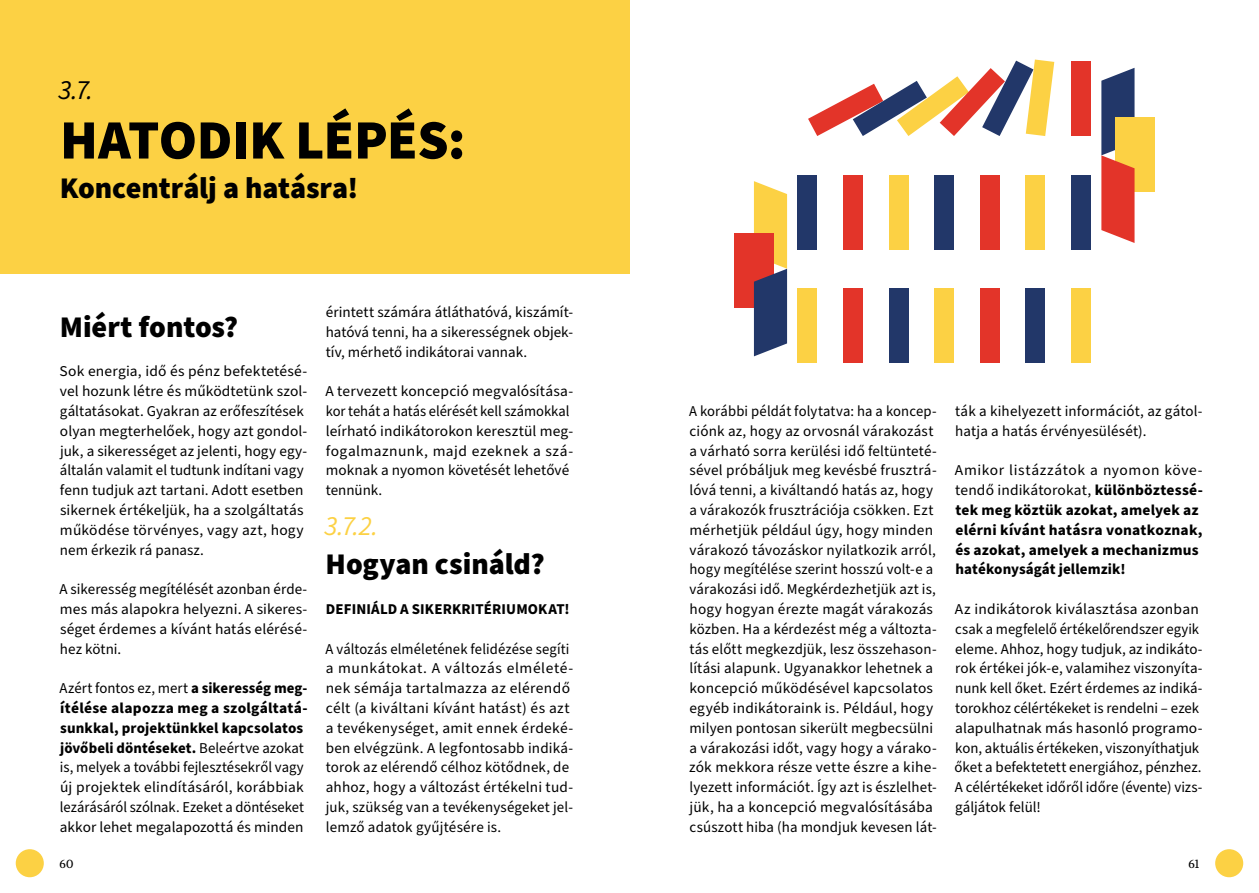
<style>
.page{position:relative;width:1259px;height:893px;background:#fff}
.page>*{position:absolute;margin:0;border:0;box-sizing:border-box;transform-origin:0 0}
.t1{font:900 55.5px "Source Sans Pro";letter-spacing:-.005em;color:#000}
.t2{font:900 30px "Source Sans Pro";letter-spacing:-.005em;color:#000}
.t3{font:italic 27px "Source Sans Pro";color:#fcd144}
.t4{font:italic 27px "Source Sans Pro";color:#000}
.t5{font:15px/19.8px "Source Sans Pro";letter-spacing:.01em;color:#000}
.t6{font:700 15px/19.8px "Source Sans Pro";letter-spacing:.01em;color:#000}
.t7{font:12px "Tabac G3";color:#000}
.s1{font-weight:700}
.s2{font-weight:400}
</style>
<div class="page">
<div style="left:0;top:0;width:629px;height:273px;background:#fcd144"></div>
<div style="left:1215px;top:849px;width:28px;height:28px;background:#fcd144;border-radius:50%"></div>
<div style="left:16px;top:849px;width:28px;height:28px;background:#fcd144;border-radius:50%"></div>
<svg style="left:808px;top:60px;width:246px;height:76px"></svg>
<div style="left:1071px;top:61px;width:19px;height:75px;background:#e33429"></div>
<div style="left:797px;top:175px;width:20px;height:74px;background:#223769"></div>
<div style="left:843px;top:175px;width:20px;height:74px;background:#e33429"></div>
<div style="left:889px;top:175px;width:19px;height:74px;background:#fcd144"></div>
<div style="left:934px;top:175px;width:20px;height:74px;background:#223769"></div>
<div style="left:980px;top:175px;width:19px;height:74px;background:#e33429"></div>
<div style="left:1025px;top:175px;width:20px;height:74px;background:#fcd144"></div>
<div style="left:1071px;top:175px;width:19px;height:74px;background:#223769"></div>
<div style="left:797px;top:288px;width:20px;height:75px;background:#fcd144"></div>
<div style="left:843px;top:288px;width:20px;height:75px;background:#e33429"></div>
<div style="left:889px;top:288px;width:19px;height:75px;background:#223769"></div>
<div style="left:934px;top:288px;width:20px;height:75px;background:#fcd144"></div>
<div style="left:980px;top:288px;width:19px;height:75px;background:#e33429"></div>
<div style="left:1025px;top:288px;width:20px;height:75px;background:#223769"></div>
<div style="left:1071px;top:288px;width:19px;height:75px;background:#fcd144"></div>
<div style="left:1115px;top:117px;width:39px;height:74px;background:#fcd144"></div>
<svg style="left:1101px;top:68px;width:33px;height:175px"></svg>
<div style="left:734px;top:233px;width:39px;height:74px;background:#e33429"></div>
<svg style="left:754px;top:181px;width:33px;height:175px"></svg>
<h3 class="t4" style="left:59px;top:72px;width:36px">3.7.</h3>
<h1 class="t1" style="left:60px;top:102px;width:407px">HATODIK LÉPÉS:</h1>
<h2 class="t2" style="left:60px;top:167px;width:300px">Koncentrálj a hatásra!</h2>
<h2 class="t2" style="left:60px;top:306px;width:180px">Miért fontos?</h2>
<p class="t5" style="left:60px;top:362px;width:249px">Sok energia, idő és pénz befektetésé&shy;vel hozunk létre és működtetünk szol&shy;gáltatásokat. Gyakran az erőfeszítések olyan megterhelőek, hogy azt gondol&shy;juk, a sikerességet az jelenti, hogy egy&shy;általán valamit el tudtunk indítani vagy fenn tudjuk azt tartani. Adott esetben sikernek értékeljük, ha a szolgáltatás működése törvényes, vagy azt, hogy nem érkezik rá panasz.</p>
<p class="t5" style="left:60px;top:580px;width:249px;text-align:justify">A sikeresség megítélését azonban érde&shy;mes más alapokra helyezni. A sikeres&shy;séget érdemes a kívánt hatás elérésé&shy;hez kötni.</p>
<p class="t5" style="left:60px;top:679px;width:249px">Azért fontos ez, mert <span class="s1">a sikeresség meg&shy;ítélése alapozza meg a szolgáltatá&shy;sunkkal, projektünkkel kapcsolatos jövőbeli döntéseket.</span> Beleértve azokat is, melyek a további fejlesztésekről vagy új projektek elindításáról, korábbiak lezárásáról szólnak. Ezeket a döntéseket akkor lehet megalapozottá és minden</p>
<p class="t5" style="left:326px;top:303px;width:249px;text-align:justify">érintett számára átláthatóvá, kiszámít&shy;hatóvá tenni, ha a sikerességnek objek&shy;tív, mérhető indikátorai vannak.</p>
<p class="t5" style="left:325px;top:382px;width:249px">A tervezett koncepció megvalósítása&shy;kor tehát a hatás elérését kell számokkal leírható indikátorokon keresztül meg&shy;fogalmaznunk, majd ezeknek a szá&shy;moknak a nyomon követését lehetővé tennünk.</p>
<h3 class="t3" style="left:324px;top:508px;width:55px">3.7.2.</h3>
<h2 class="t2" style="left:326px;top:544px;width:221px">Hogyan csináld?</h2>
<p class="t6" style="left:326px;top:599px;width:245px">DEFINIÁLD A SIKERKRITÉRIUMOKAT!</p>
<p class="t5" style="left:325px;top:639px;width:249px">A változás elméletének felidézése segíti a munkátokat. A változás elméleté&shy;nek sémája tartalmazza az elérendő célt (a kiváltani kívánt hatást) és azt a tevékenységet, amit ennek érdeké&shy;ben elvégzünk. A legfontosabb indiká&shy;torok az elérendő célhoz kötődnek, de ahhoz, hogy a változást értékelni tud&shy;juk, szükség van a tevékenységeket jel&shy;lemző adatok gyűjtésére is.</p>
<p class="t5" style="left:689px;top:402px;width:249px">A korábbi példát folytatva: ha a koncep&shy;ciónk az, hogy az orvosnál várakozást a várható sorra kerülési idő feltünteté&shy;sével próbáljuk meg kevésbé frusztrá&shy;lóvá tenni, a kiváltandó hatás az, hogy a várakozók frusztrációja csökken. Ezt mérhetjük például úgy, hogy minden várakozó távozáskor nyilatkozik arról, hogy megítélése szerint hosszú volt-e a várakozási idő. Megkérdezhetjük azt is, hogy hogyan érezte magát várakozás közben. Ha a kérdezést még a változta&shy;tás előtt megkezdjük, lesz összehason&shy;lítási alapunk. Ugyanakkor lehetnek a koncepció működésével kapcsolatos egyéb indikátoraink is. Például, hogy milyen pontosan sikerült megbecsülni a várakozási időt, vagy hogy a várako&shy;zók mekkora része vette észre a kihe&shy;lyezett információt. Így azt is észlelhet&shy;jük, ha a koncepció megvalósításába csúszott hiba (ha mondjuk kevesen lát-</p>
<p class="t5" style="left:955px;top:402px;width:249px">ták a kihelyezett információt, az gátol&shy;hatja a hatás érvényesülését).</p>
<p class="t6" style="left:955px;top:461px;width:249px"><span class="s2">Amikor listázzátok a nyomon köve&shy;tendő indikátorokat,</span> különböztessé&shy;tek meg köztük azokat, amelyek az elérni kívánt hatásra vonatkoznak, és azokat, amelyek a mechanizmus hatékonyságát jellemzik!</p>
<p class="t5" style="left:954px;top:600px;width:250px">Az indikátorok kiválasztása azonban csak a megfelelő értékelőrendszer egyik eleme. Ahhoz, hogy tudjuk, az indikáto&shy;rok értékei jók-e, valamihez viszonyíta&shy;nunk kell őket. Ezért érdemes az indiká&shy;torokhoz célértékeket is rendelni – ezek alapulhatnak más hasonló programo&shy;kon, aktuális értékeken, viszonyíthatjuk őket a befektetett energiához, pénzhez.<br>A célértékeket időről időre (évente) vizs&shy;gáljátok felül!</p>
<p class="t7" style="left:60px;top:856px;width:15px">60</p>
<p class="t7" style="left:1188px;top:856px;width:13px">61</p>
</div>
